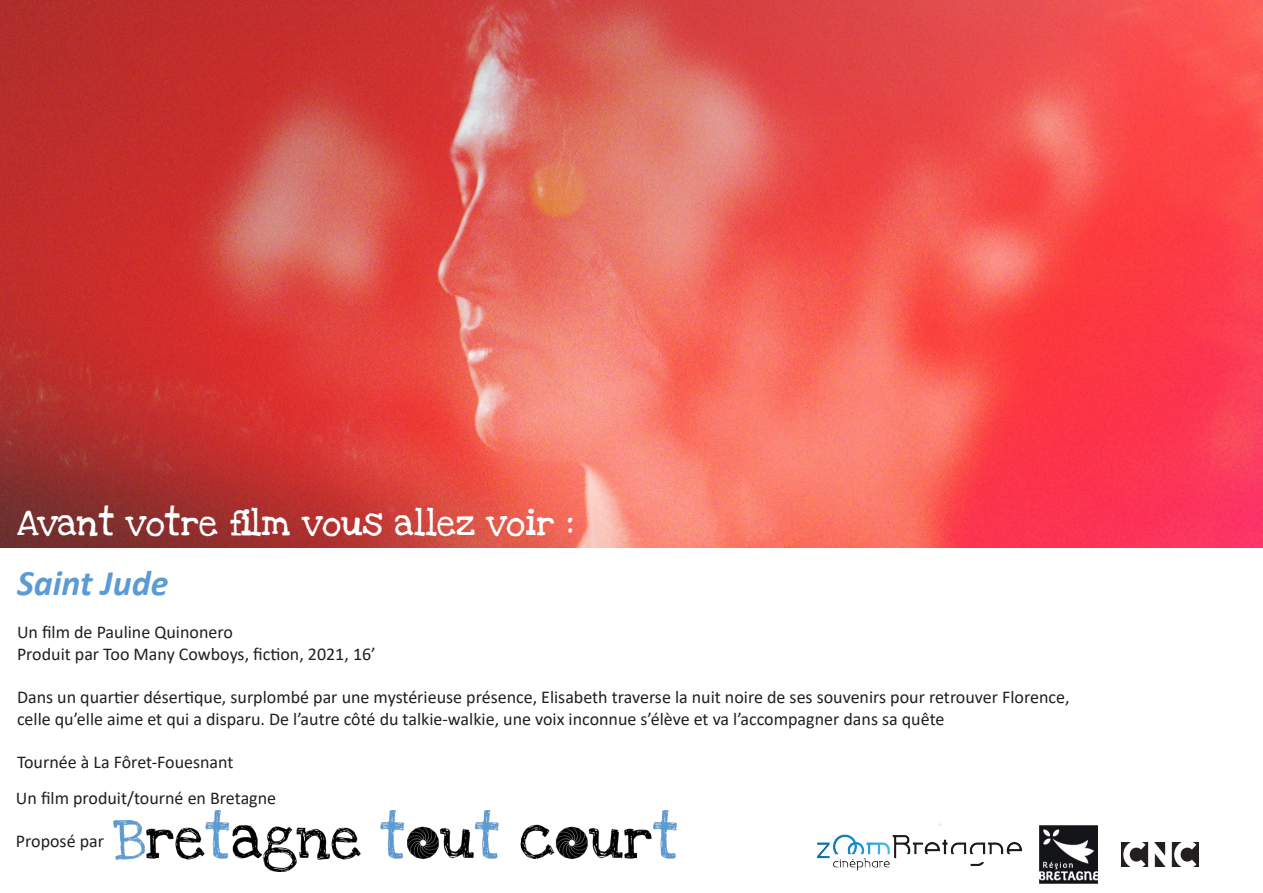
<style>
.page{position:relative;width:1263px;height:893px;background:#fff}
.page>*{position:absolute;margin:0;border:0;box-sizing:border-box;transform-origin:0 0}
.t1{font:italic 700 36px "Calibri";color:#5b9bd5}
.t2{font:27px "Love Ya Like A Sister Solid";color:#fff}
.t3{font:18px/21.6px "Calibri";color:#231f20}
</style>
<div class="page">
<img style="left:0;top:0;width:1263px;height:548px">
<img style="left:113px;top:810px;width:563px;height:62px">
<img style="left:817px;top:823px;width:206px;height:48px">
<img style="left:1039px;top:825px;width:58px;height:59px">
<img style="left:1121px;top:843px;width:77px;height:23px">
<p class="t2" style="left:17px;top:501px;width:558px">Avant votre film vous allez voir :</p>
<p class="t1" style="left:17px;top:558px;width:153px">Saint Jude</p>
<p class="t3" style="left:17px;top:621px;width:217px">Un film de Pauline Quinonero</p>
<p class="t3" style="left:17px;top:643px;width:360px">Produit par Too Many Cowboys, fiction, 2021, 16’</p>
<p class="t3" style="left:17px;top:686px;width:1054px">Dans un quartier désertique, surplombé par une mystérieuse présence, Elisabeth traverse la nuit noire de ses souvenirs pour retrouver Florence, celle qu’elle aime et qui a disparu. De l’autre côté du talkie-walkie, une voix inconnue s’élève et va l’accompagner dans sa quête</p>
<p class="t3" style="left:17px;top:751px;width:218px">Tournée à La Fôret-Fouesnant</p>
<p class="t3" style="left:16px;top:786px;width:262px">Un film produit/tourné en Bretagne</p>
<p class="t3" style="left:16px;top:830px;width:90px">Proposé par</p>
</div>
